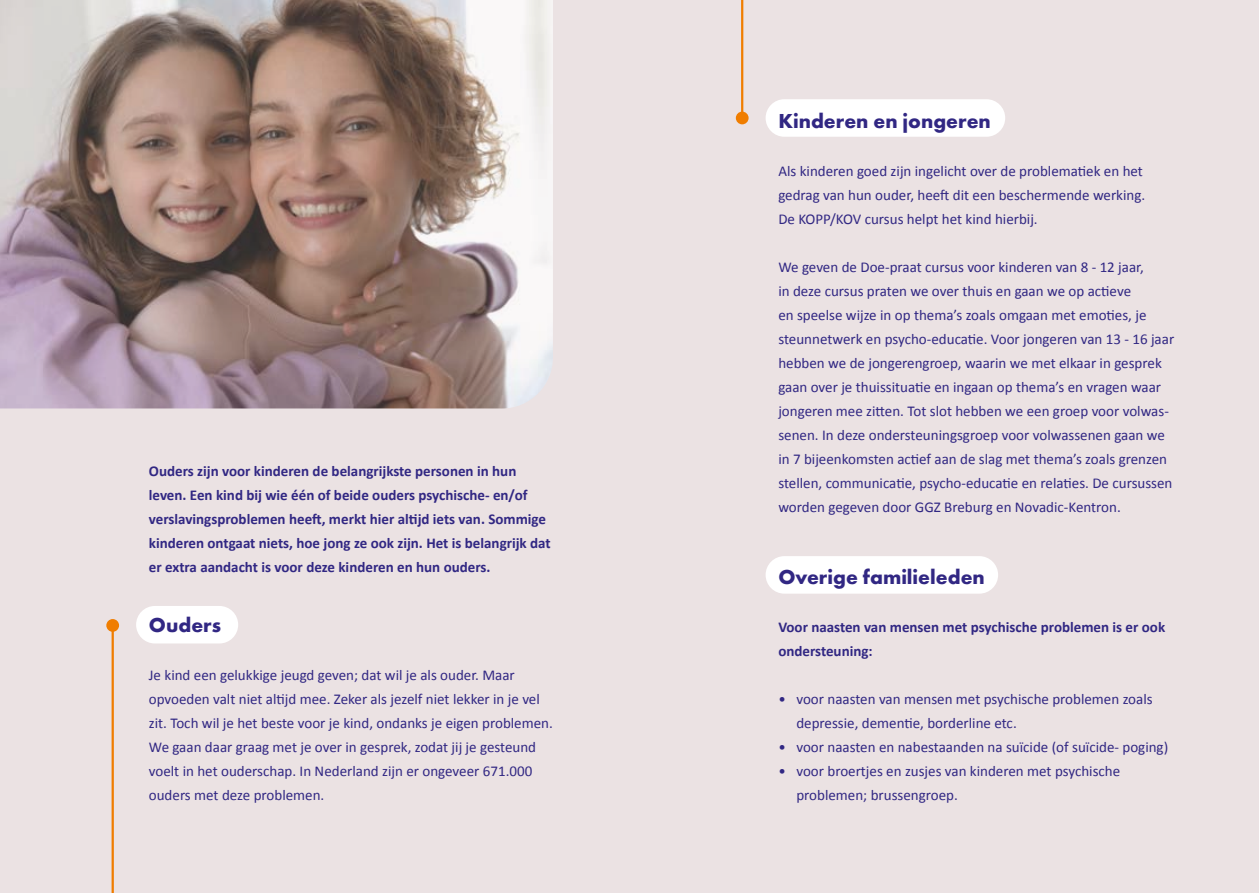
<style>
.page{position:relative;width:1259px;height:893px;background:#ebe2e3}
.page>*{position:absolute;margin:0;border:0;box-sizing:border-box;transform-origin:0 0}
.t1{font:700 21px "Futura PT";color:#312783}
.t2{font:15px/24px "Calibri";color:#312783}
.t3{font:700 15px/24px "Calibri";color:#312783}
</style>
<div class="page">
<hr style="left:741px;top:0;width:2px;height:118px;background:#f07d00">
<div style="left:736px;top:112px;width:12px;height:12px;background:#f07d00;border-radius:50%"></div>
<div style="left:765px;top:99px;width:240px;height:38px;background:#fff;border-radius:19px"></div>
<div style="left:765px;top:556px;width:233px;height:38px;background:#fff;border-radius:19px"></div>
<img style="left:0;top:0;width:553px;height:408px">
<hr style="left:112px;top:625px;width:2px;height:268px;background:#f07d00">
<div style="left:136px;top:606px;width:102px;height:37px;background:#fff;border-radius:19px"></div>
<div style="left:106px;top:619px;width:13px;height:13px;background:#f07d00;border-radius:50%"></div>
<p class="t3" style="left:149px;top:460px;width:403px">Ouders zijn voor kinderen de belangrijkste personen in hun leven. Een kind bij wie één of beide ouders psychische- en/of verslavingsproblemen heeft, merkt hier altijd iets van. Sommige kinderen ontgaat niets, hoe jong ze ook zijn. Het is belangrijk dat er extra aandacht is voor deze kinderen en hun ouders.</p>
<h1 class="t1" style="left:149px;top:617px;width:74px">Ouders</h1>
<p class="t2" style="left:149px;top:663px;width:405px">Je kind een gelukkige jeugd geven; dat wil je als ouder. Maar opvoeden valt niet altijd mee. Zeker als jezelf niet lekker in je vel zit. Toch wil je het beste voor je kind, ondanks je eigen problemen.<br>We gaan daar graag met je over in gesprek, zodat jij je gesteund voelt in het ouderschap. In Nederland zijn er ongeveer 671.000 ouders met deze problemen.</p>
<h1 class="t1" style="left:778px;top:113px;width:214px">Kinderen en jongeren</h1>
<p class="t2" style="left:778px;top:159px;width:368px">Als kinderen goed zijn ingelicht over de problematiek en het gedrag van hun ouder, heeft dit een beschermende werking.<br>De KOPP/KOV cursus helpt het kind hierbij.</p>
<p class="t2" style="left:778px;top:256px;width:397px">We geven de Doe-praat cursus voor kinderen van 8 - 12 jaar,<br>in deze cursus praten we over thuis en gaan we op actieve<br>en speelse wijze in op thema’s zoals omgaan met emoties, je steunnetwerk en psycho-educatie. Voor jongeren van 13 - 16 jaar hebben we de jongerengroep, waarin we met elkaar in gesprek gaan over je thuissituatie en ingaan op thema’s en vragen waar jongeren mee zitten. Tot slot hebben we een groep voor volwas&shy;senen. In deze ondersteuningsgroep voor volwassenen gaan we in 7 bijeenkomsten actief aan de slag met thema’s zoals grenzen stellen, communicatie, psycho-educatie en relaties. De cursussen worden gegeven door GGZ Breburg en Novadic-Kentron.</p>
<h1 class="t1" style="left:778px;top:569px;width:208px">Overige familieleden</h1>
<p class="t3" style="left:778px;top:616px;width:388px">Voor naasten van mensen met psychische problemen is er ook ondersteuning:</p>
<p class="t2" style="left:796px;top:687px;width:358px;text-indent:-18px">• voor naasten van mensen met psychische problemen zoals depressie, dementie, borderline etc.</p>
<p class="t2" style="left:778px;top:735px;width:391px">• voor naasten en nabestaanden na suïcide (of suïcide- poging)</p>
<p class="t2" style="left:796px;top:759px;width:325px;text-indent:-18px">• voor broertjes en zusjes van kinderen met psychische problemen; brussengroep.</p>
</div>
